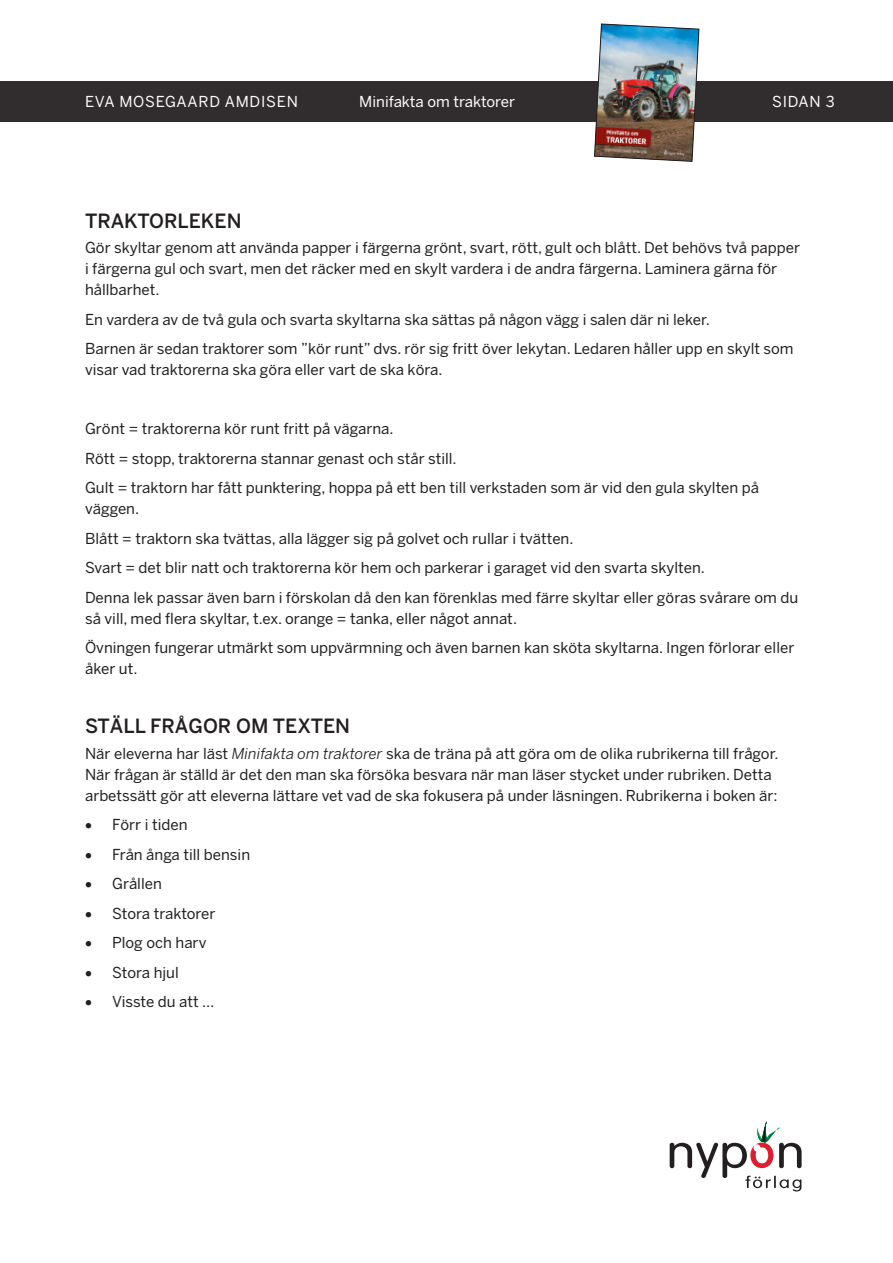
<style>
.page{position:relative;width:893px;height:1263px;background:#fff}
.page>*{position:absolute;margin:0;border:0;box-sizing:border-box;transform-origin:0 0}
.t1{font:500 19.5px "Benton Sans";color:#231f20}
.Brödtext{font:15px/21px "Benton Sans";color:#231f20}
.t2{font:15px "Benton Sans";letter-spacing:.01em;color:#fff}
.t3{font:15px "Benton Sans";letter-spacing:.05em;color:#fff}
.s1{font-style:italic}
</style>
<div class="page">
<div style="left:0;top:81px;width:893px;height:40px;background:#312c2d"></div>
<svg style="left:670px;top:1121px;width:132px;height:70px"></svg>
<img style="left:594px;top:23px;width:105px;height:139px">
<p class="t3" style="left:85px;top:93px;width:214px">EVA MOSEGAARD AMDISEN</p>
<p class="t2" style="left:359px;top:93px;width:157px">Minifakta om traktorer</p>
<p class="t2" style="left:772px;top:93px;width:64px">SIDAN 3</p>
<h1 class="t1" style="left:85px;top:210px;width:158px">TRAKTORLEKEN</h1>
<p class="Brödtext" style="left:85px;top:238px;width:717px">Gör skyltar genom att använda papper i färgerna grönt, svart, rött, gult och blått. Det behövs två papper i färgerna gul och svart, men det räcker med en skylt vardera i de andra färgerna. Laminera gärna för hållbarhet.</p>
<p class="Brödtext" style="left:85px;top:309px;width:626px">En vardera av de två gula och svarta skyltarna ska sättas på någon vägg i salen där ni leker.</p>
<p class="Brödtext" style="left:85px;top:339px;width:710px">Barnen är sedan traktorer som ”kör runt” dvs. rör sig fritt över lekytan. Ledaren håller upp en skylt som visar vad traktorerna ska göra eller vart de ska köra.</p>
<p class="Brödtext" style="left:85px;top:419px;width:310px">Grönt = traktorerna kör runt fritt på vägarna.</p>
<p class="Brödtext" style="left:85px;top:448px;width:373px">Rött = stopp, traktorerna stannar genast och står still.</p>
<p class="Brödtext" style="left:85px;top:478px;width:676px">Gult = traktorn har fått punktering, hoppa på ett ben till verkstaden som är vid den gula skylten på väggen.</p>
<p class="Brödtext" style="left:85px;top:528px;width:490px">Blått = traktorn ska tvättas, alla lägger sig på golvet och rullar i tvätten.</p>
<p class="Brödtext" style="left:85px;top:558px;width:621px">Svart = det blir natt och traktorerna kör hem och parkerar i garaget vid den svarta skylten.</p>
<p class="Brödtext" style="left:85px;top:587px;width:715px">Denna lek passar även barn i förskolan då den kan förenklas med färre skyltar eller göras svårare om du så vill, med flera skyltar, t.ex. orange = tanka, eller något annat.</p>
<p class="Brödtext" style="left:85px;top:638px;width:711px">Övningen fungerar utmärkt som uppvärmning och även barnen kan sköta skyltarna. Ingen förlorar eller åker ut.</p>
<h1 class="t1" style="left:85px;top:715px;width:267px">STÄLL FRÅGOR OM TEXTEN</h1>
<p class="Brödtext" style="left:85px;top:743px;width:695px">När eleverna har läst <span class="s1">Minifakta om traktorer</span> ska de träna på att göra om de olika rubrikerna till frågor.<br>När frågan är ställd är det den man ska försöka besvara när man läser stycket under rubriken. Detta arbetssätt gör att eleverna lättare vet vad de ska fokusera på under läsningen. Rubrikerna i boken är:</p>
<p class="Brödtext" style="left:85px;top:814px;width:104px">• Förr i tiden</p>
<p class="Brödtext" style="left:85px;top:844px;width:167px">• Från ånga till bensin</p>
<p class="Brödtext" style="left:85px;top:873px;width:78px">• Grållen</p>
<p class="Brödtext" style="left:85px;top:903px;width:132px">• Stora traktorer</p>
<p class="Brödtext" style="left:85px;top:932px;width:123px">• Plog och harv</p>
<p class="Brödtext" style="left:85px;top:962px;width:95px">• Stora hjul</p>
<p class="Brödtext" style="left:85px;top:991px;width:131px">• Visste du att …</p>
</div>
